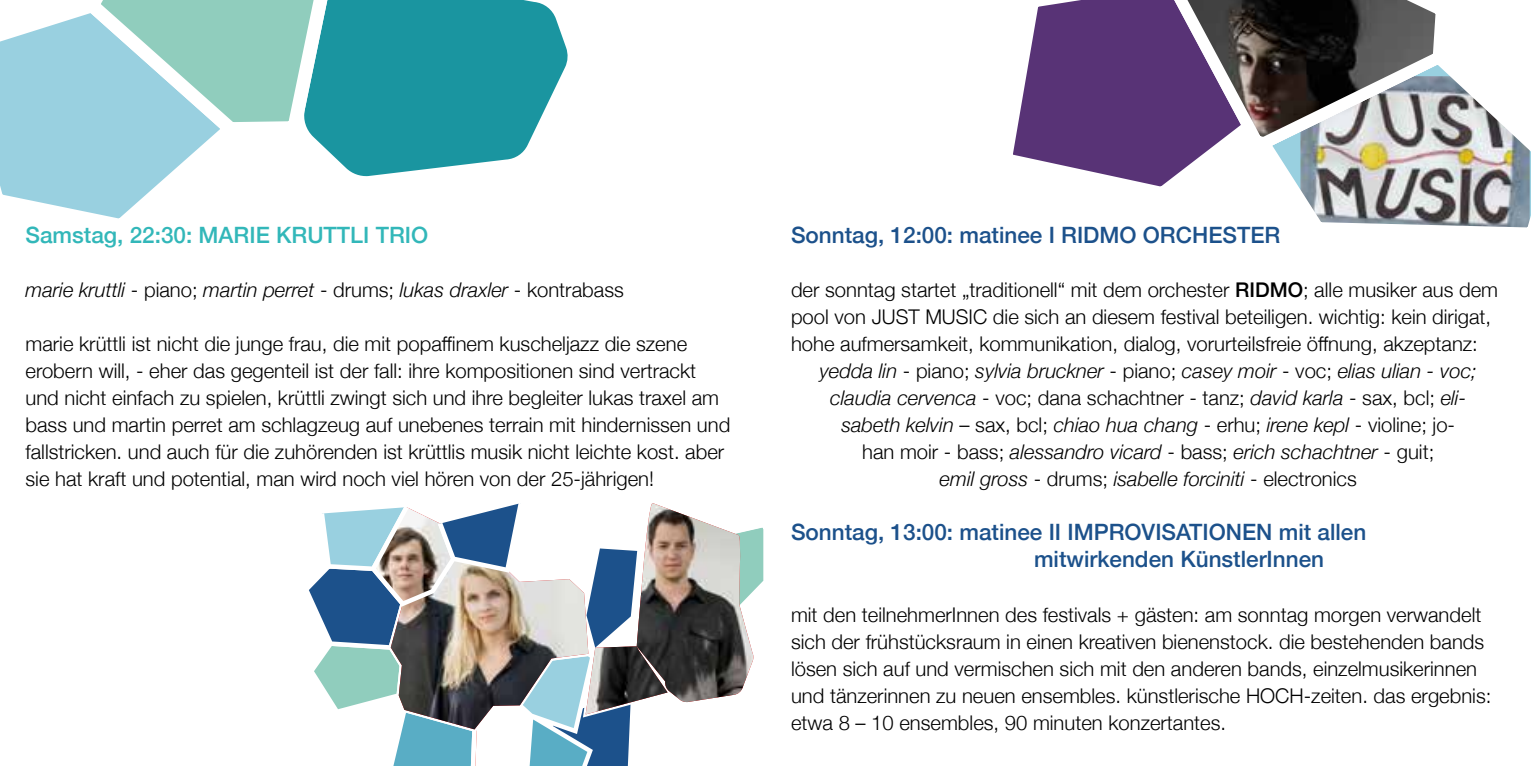
<style>
.page{position:relative;width:1531px;height:766px;background:#fff}
.page>*{position:absolute;margin:0;border:0;box-sizing:border-box;transform-origin:0 0}
.t1{font:500 22.5px/27px "Helvetica Neue";color:#1c518b}
.t2{font:500 22.5px "Helvetica Neue";color:#32b7b9}
.t3{font:300 20.25px/27px "Helvetica Neue";color:#000}
.t4{font:italic 300 20.25px "Helvetica Neue";color:#000}
.s1{font-style:normal}
.s2{font-weight:500}
.s3{font-style:italic}
</style>
<div class="page">
<svg style="left:1013px;top:0;width:154px;height:187px"></svg>
<svg style="left:1167px;top:0;width:364px;height:228px"></svg>
<svg style="left:0;top:18px;width:206px;height:201px"></svg>
<svg style="left:319px;top:0;width:249px;height:177px;background:#3aa4ad"></svg>
<svg style="left:75px;top:0;width:268px;height:142px"></svg>
<img style="left:309px;top:503px;width:455px;height:262px">
<p class="t2" style="left:26px;top:217px;width:404px">Samstag, 22:30: MARIE KRUTTLI TRIO</p>
<p class="t4" style="left:26px;top:274px;width:600px">marie kruttli <span class="s1">- piano;</span> martin perret <span class="s1">- drums;</span> lukas draxler <span class="s1">- kontrabass</span></p>
<p class="t3" style="left:26px;top:329px;width:706px">marie krüttli ist nicht die junge frau, die mit popaffinem kuscheljazz die szene erobern will, - eher das gegenteil ist der fall: ihre kompositionen sind vertrackt und nicht einfach zu spielen, krüttli zwingt sich und ihre begleiter lukas traxel am bass und martin perret am schlagzeug auf unebenes terrain mit hindernissen und fallstricken. und auch für die zuhörenden ist krüttlis musik nicht leichte kost. aber sie hat kraft und potential, man wird noch viel hören von der 25-jährigen!</p>
<p class="t1" style="left:791px;top:220px;width:491px">Sonntag, 12:00: matinee I RIDMO ORCHESTER</p>
<p class="t3" style="left:791px;top:275px;width:708px">der sonntag startet „traditionell“ mit dem orchester <span class="s2">RIDMO</span>; alle musiker aus dem</p>
<p class="t3" style="left:791px;top:302px;width:702px">pool von JUST MUSIC die sich an diesem festival beteiligen. wichtig: kein dirigat,</p>
<p class="t3" style="left:791px;top:329px;width:688px">hohe aufmersamkeit, kommunikation, dialog, vorurteilsfreie öffnung, akzeptanz:</p>
<p class="t4" style="left:819px;top:355px;width:659px">yedda lin <span class="s1">- piano;</span> sylvia bruckner <span class="s1">- piano;</span> casey moir <span class="s1">- voc;</span> elias ulian - voc;</p>
<p class="t3" style="left:830px;top:383px;width:637px"><span class="s3">claudia cervenca</span> - voc; dana schachtner - tanz; <span class="s3">david karla</span> - sax, bcl; <span class="s3">eli-</span></p>
<p class="t4" style="left:841px;top:409px;width:615px">sabeth kelvin <span class="s1">– sax, bcl;</span> chiao hua chang <span class="s1">- erhu;</span> irene kepl <span class="s1">- violine; jo-</span></p>
<p class="t4" style="left:862px;top:436px;width:573px"><span class="s1">han moir - bass;</span> alessandro vicard <span class="s1">- bass;</span> erich schachtner <span class="s1">- guit;</span></p>
<p class="t4" style="left:939px;top:463px;width:419px">emil gross <span class="s1">- drums;</span> isabelle forciniti <span class="s1">- electronics</span></p>
<p class="t1" style="left:1034px;top:517px;width:334px;text-indent:-243px">Sonntag, 13:00: matinee II IMPROVISATIONEN mit allen mitwirkenden KünstlerInnen</p>
<p class="t3" style="left:791px;top:599px;width:702px">mit den teilnehmerInnen des festivals + gästen: am sonntag morgen verwandelt sich der frühstücksraum in einen kreativen bienenstock. die bestehenden bands lösen sich auf und vermischen sich mit den anderen bands, einzelmusikerinnen und tänzerinnen zu neuen ensembles. künstlerische HOCH-zeiten. das ergebnis: etwa 8 – 10 ensembles, 90 minuten konzertantes.</p>
</div>
